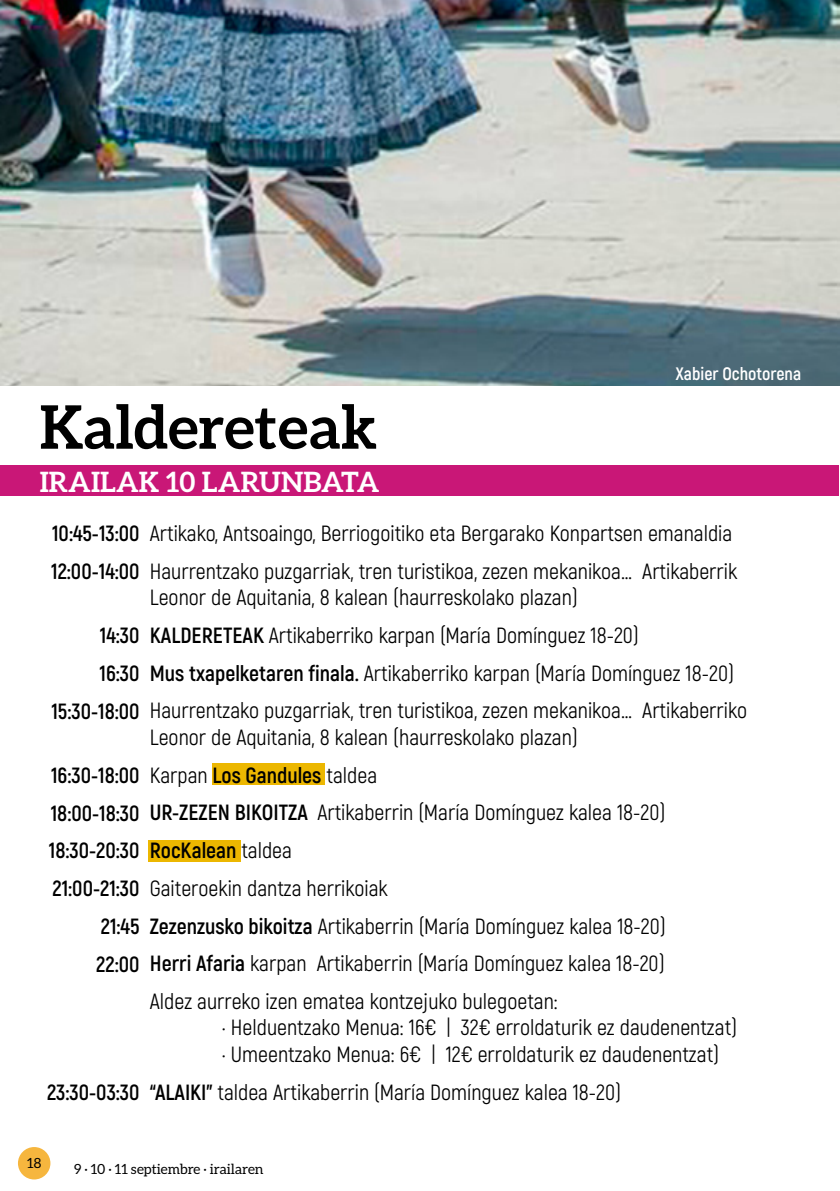
<style>
.page{position:relative;width:840px;height:1191px;background:#fff}
.page>*{position:absolute;margin:0;border:0;box-sizing:border-box;transform-origin:0 0}
.t1{font:700 60px "Aleo";color:#000}
.t2{font:700 28px "Aleo";color:#fff}
.t3{font:22px/37.8px "Akrobat";color:#000}
.t4{font:700 22px/37.8px "Akrobat";color:#000;text-align:right}
.t5{font:700 18px "Akrobat";color:#fff}
.t6{font:14px "Aleo";color:#000}
.s1{font-weight:700}
</style>
<div class="page">
<div style="left:18px;top:1147px;width:32px;height:32px;background:#f6b63e;border-radius:50%"></div>
<div style="left:211px;top:763px;width:113px;height:22px;background:#ecb700"></div>
<div style="left:148px;top:840px;width:92px;height:22px;background:#ecb700"></div>
<img style="left:0;top:0;width:839px;height:386px">
<div style="left:0;top:465px;width:838px;height:31px;background:#c91777"></div>
<p class="t5" style="left:675px;top:363px;width:127px">Xabier Ochotorena</p>
<h1 class="t1" style="left:40px;top:392px;width:339px">Kaldereteak</h1>
<p class="t2" style="left:40px;top:465px;width:341px">IRAILAK 10 LARUNBATA</p>
<p class="t3" style="left:150px;top:514px;width:588px">Artikako, Antsoaingo, Berriogoitiko eta Bergarako Konpartsen emanaldia<br>Haurrentzako puzgarriak, tren turistikoa, zezen mekanikoa… Artikaberrik</p>
<p class="t3" style="left:150px;top:578px;width:598px">Leonor de Aquitania, 8 kalean (haurreskolako plazan)<br><span class="s1">KALDERETEAK</span> Artikaberriko karpan (María Domínguez 18-20)<br><span class="s1">Mus txapelketaren finala.</span> Artikaberriko karpan (María Domínguez 18-20)<br>Haurrentzako puzgarriak, tren turistikoa, zezen mekanikoa… Artikaberriko</p>
<p class="t3" style="left:150px;top:718px;width:517px">Leonor de Aquitania, 8 kalean (haurreskolako plazan)<br>Karpan <span class="s1">Los Gandules</span> taldea<br><span class="s1">UR-ZEZEN BIKOITZA</span> Artikaberrin (María Domínguez kalea 18-20)<br><span class="s1">RocKalean</span> taldea<br>Gaiteroekin dantza herrikoiak<br><span class="s1">Zezenzusko bikoitza</span> Artikaberrin (María Domínguez kalea 18-20)<br><span class="s1">Herri Afaria</span> karpan Artikaberrin (María Domínguez kalea 18-20)<br>Aldez aurreko izen ematea kontzejuko bulegoetan:</p>
<p class="t3" style="left:222px;top:1014px;width:516px;line-height:26.4px">· Helduentzako Menua: 16€ | 32€ erroldaturik ez daudenentzat) · Umeentzako Menua: 6€ | 12€ erroldaturik ez daudenentzat)</p>
<p class="t3" style="left:150px;top:1073px;width:472px"><span class="s1">“ALAIKI”</span> taldea Artikaberrin (María Domínguez kalea 18-20)</p>
<p class="t4" style="left:51px;top:514px;width:90px;text-align:left">10:45-13:00<br>12:00-14:00</p>
<p class="t4" style="left:51px;top:616px;width:90px">14:30<br>16:30<br>15:30-18:00</p>
<p class="t4" style="left:49px;top:756px;width:92px">16:30-18:00<br>18:00-18:30<br>18:30-20:30<br>21:00-21:30<br>21:45<br>22:00</p>
<p class="t4" style="left:47px;top:1073px;width:94px">23:30-03:30</p>
<p class="t6" style="left:27px;top:1154px;width:16px">18</p>
<p class="t6" style="left:74px;top:1161px;width:191px">9 · 10 · 11 septiembre · irailaren</p>
</div>
